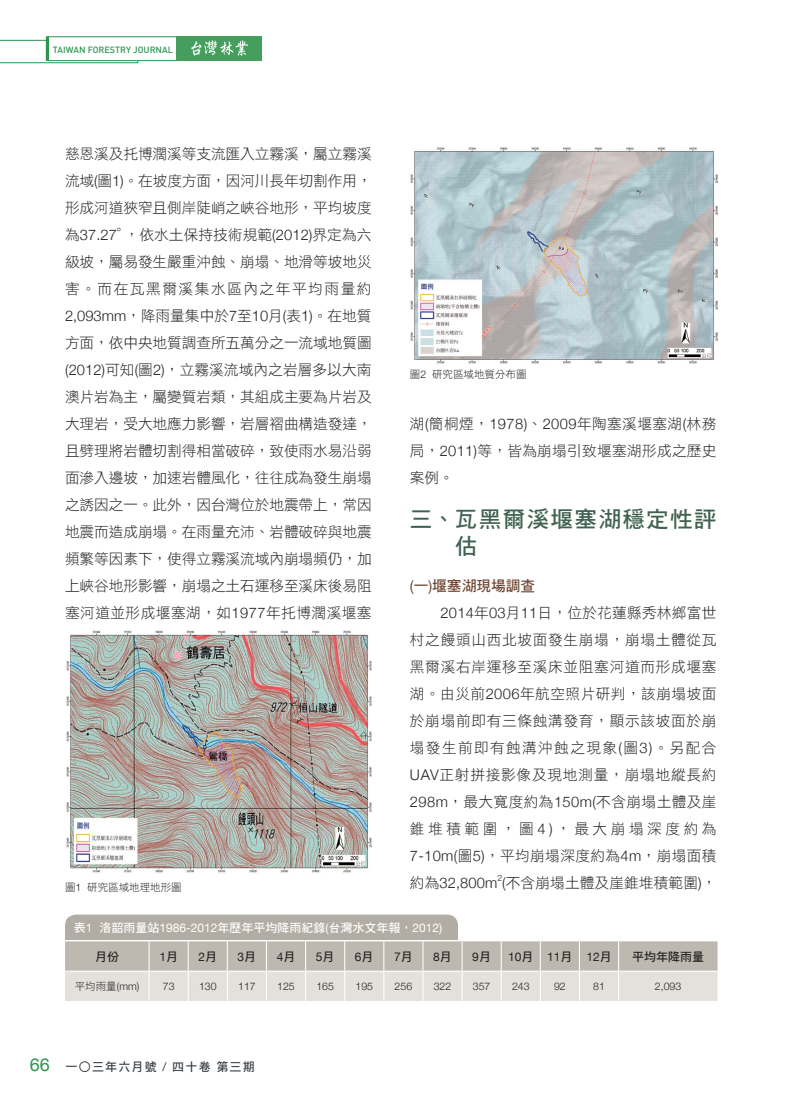
<style>
.page{position:relative;width:808px;height:1106px;background:#fff}
.page>*{position:absolute;margin:0;border:0;box-sizing:border-box;transform-origin:0 0}
.中標{font:22.5px/27px "DF Hei Std W7";letter-spacing:.065em;color:#406251}
.內文{font:14.7px/27px "DF Hei Std W3";letter-spacing:.02em;color:#231f20;text-align:justify}
.內文小標{font:14.7px "DF Hei Std W7";color:#714834}
.圖說{font:12px "DF Hei Std W7";color:#fff}
.圖說-2{font:12px "Helvetica Neue";color:#231f20}
.t1{font:12px "DF Hei Std W7";letter-spacing:.1em;color:#353b40}
.圖說-3{font:12px "DF Hei Std W7";color:#231f20}
.圖說-4{font:300 10.5px "Helvetica Neue";color:#231f20}
.圖說-5{font:10.5px "DF Hei Std W3";color:#231f20}
.t2{font:500 9px "DIN";color:#2a9650}
.內文-2{font:300 8.55px "Helvetica Neue";color:#231f20}
.s1{font-family:"Helvetica Neue";font-weight:300}
.s2{font-family:"Helvetica Neue"}
.s3{font-family:"DF Hei Std W7"}
.s4{font-family:"Helvetica Neue";font-size:18px;color:#2a9650}
</style>
<div class="page">
<svg style="left:0;top:40px;width:138px;height:23px"></svg>
<div style="left:47px;top:36px;width:132px;height:25px;background:#fff;border:1px solid #2a9650"></div>
<hr style="left:46px;top:36px;width:3px;height:25px;background:#2a9650">
<div style="left:176px;top:36px;width:86px;height:25px;background:#459e5d"></div>
<img style="left:191px;top:41px;width:57px;height:15px">
<svg style="left:65px;top:941px;width:652px;height:60px;background:#d1cec8"></svg>
<hr style="left:65px;top:970px;width:84px;height:1px;background:#fff">
<hr style="left:149px;top:970px;width:39px;height:1px;background:#fff">
<hr style="left:149px;top:971px;width:1px;height:30px;background:#fff">
<hr style="left:188px;top:970px;width:39px;height:1px;background:#fff">
<hr style="left:188px;top:971px;width:1px;height:30px;background:#fff">
<hr style="left:227px;top:970px;width:39px;height:1px;background:#fff">
<hr style="left:227px;top:971px;width:1px;height:30px;background:#fff">
<hr style="left:266px;top:970px;width:40px;height:1px;background:#fff">
<hr style="left:266px;top:971px;width:1px;height:30px;background:#fff">
<hr style="left:306px;top:970px;width:39px;height:1px;background:#fff">
<hr style="left:305px;top:971px;width:1px;height:30px;background:#fff">
<hr style="left:345px;top:970px;width:39px;height:1px;background:#fff">
<hr style="left:344px;top:971px;width:1px;height:30px;background:#fff">
<hr style="left:384px;top:970px;width:39px;height:1px;background:#fff">
<hr style="left:383px;top:971px;width:1px;height:30px;background:#fff">
<hr style="left:423px;top:970px;width:39px;height:1px;background:#fff">
<hr style="left:422px;top:971px;width:1px;height:30px;background:#fff">
<hr style="left:462px;top:970px;width:39px;height:1px;background:#fff">
<hr style="left:462px;top:971px;width:1px;height:30px;background:#fff">
<hr style="left:501px;top:970px;width:39px;height:1px;background:#fff">
<hr style="left:501px;top:971px;width:1px;height:30px;background:#fff">
<hr style="left:540px;top:970px;width:39px;height:1px;background:#fff">
<hr style="left:540px;top:971px;width:1px;height:30px;background:#fff">
<hr style="left:579px;top:970px;width:40px;height:1px;background:#fff">
<hr style="left:579px;top:971px;width:1px;height:30px;background:#fff">
<hr style="left:619px;top:970px;width:98px;height:1px;background:#fff">
<hr style="left:618px;top:971px;width:1px;height:30px;background:#fff">
<div style="left:65px;top:923px;width:393px;height:16px;background:#b2ada4"></div>
<svg style="left:65px;top:914px;width:393px;height:10px;background:#b7b2aa"></svg>
<img style="left:66px;top:630px;width:306px;height:243px">
<img style="left:410px;top:147px;width:307px;height:217px">
<p class="t2" style="left:53px;top:44px;width:121px">TAIWAN FORESTRY JOURNAL</p>
<p class="內文" style="left:65px;top:140px;width:308px">慈恩溪及托博濶溪等支流匯入立霧溪，屬立霧溪流域<span class="s1">(</span>圖<span class="s1">1)</span>。在坡度方面，因河川長年切割作用，形成河道狹窄且側岸陡峭之峽谷地形，平均坡度為<span class="s1">37.27</span>°，依水土保持技術規範<span class="s1">(2012)</span>界定為六級坡，屬易發生嚴重沖蝕、崩塌、地滑等坡地災害。而在瓦黑爾溪集水區內之年平均雨量約<span class="s1">2,093mm</span>，降雨量集中於<span class="s1">7</span>至<span class="s1">10</span>月<span class="s1">(</span>表<span class="s1">1)</span>。在地質方面，依中央地質調查所五萬分之一流域地質圖<span class="s1">(2012)</span>可知<span class="s1">(</span>圖<span class="s1">2)</span>，立霧溪流域內之岩層多以大南澳片岩為主，屬變質岩類，其組成主要為片岩及大理岩，受大地應力影響，岩層褶曲構造發達，且劈理將岩體切割得相當破碎，致使雨水易沿弱面滲入邊坡，加速岩體風化，往往成為發生崩塌之誘因之一。此外，因台灣位於地震帶上，常因地震而造成崩塌。在雨量充沛、岩體破碎與地震頻繁等因素下，使得立霧溪流域內崩塌頻仍，加上峽谷地形影響，崩塌之土石運移至溪床後易阻塞河道並形成堰塞湖，如<span class="s1">1977</span>年托博濶溪堰塞</p>
<p class="圖說-5" style="left:65px;top:881px;width:118px">圖<span class="s1">1</span> 研究區域地理地形圖</p>
<p class="圖說-5" style="left:410px;top:368px;width:118px">圖<span class="s1">2</span> 研究區域地質分布圖</p>
<p class="內文" style="left:410px;top:410px;width:308px">湖<span class="s1">(</span>簡桐煙，<span class="s1">1978)</span>、<span class="s1">2009</span>年陶塞溪堰塞湖<span class="s1">(</span>林務局，<span class="s1">2011)</span>等，皆為崩塌引致堰塞湖形成之歷史案例。</p>
<p class="中標" style="left:455px;top:505px;width:263px;text-indent:-45px">三、瓦黑爾溪堰塞湖穩定性評估</p>
<p class="內文小標" style="left:410px;top:578px;width:127px"><span class="s2">(</span>一<span class="s2">)</span>堰塞湖現場調查</p>
<p class="內文" style="left:410px;top:599px;width:308px;text-indent:31px"><span class="s1">2014</span>年<span class="s1">03</span>月<span class="s1">11</span>日，位於花蓮縣秀林鄉富世村之饅頭山西北坡面發生崩塌，崩塌土體從瓦黑爾溪右岸運移至溪床並阻塞河道而形成堰塞湖。由災前<span class="s1">2006</span>年航空照片研判，該崩塌坡面於崩塌前即有三條蝕溝發育，顯示該坡面於崩塌發生前即有蝕溝沖蝕之現象<span class="s1">(</span>圖<span class="s1">3)</span>。另配合<span class="s1">UAV</span>正射拼接影像及現地測量，崩塌地縱長約<span class="s1">298m</span>，最大寬度約為<span class="s1">150m(</span>不含崩塌土體及崖錐堆積範圍，圖<span class="s1">4)</span>，最大崩塌深度約為<span class="s1">7-10m(</span>圖<span class="s1">5)</span>，平均崩塌深度約為<span class="s1">4m</span>，崩塌面積約為<span class="s1">32,800m (</span>不含崩塌土體及崖錐堆積範圍<span class="s1">)</span>，</p>
<p class="內文-2" style="left:497px;top:872px;width:6px">2</p>
<p class="圖說" style="left:74px;top:921px;width:370px">表<span class="s2">1</span> 洛韶雨量站<span class="s2">1986-2012</span>年歷年平均降雨紀錄<span class="s2">(</span>台灣水文年報，<span class="s2">2012)</span></p>
<p class="圖說-3" style="left:95px;top:949px;width:26px">月份</p>
<p class="圖說-2" style="left:159px;top:949px;width:20px">1<span class="s3">月</span></p>
<p class="圖說-2" style="left:198px;top:949px;width:20px">2<span class="s3">月</span></p>
<p class="圖說-2" style="left:238px;top:949px;width:20px">3<span class="s3">月</span></p>
<p class="圖說-2" style="left:277px;top:949px;width:20px">4<span class="s3">月</span></p>
<p class="圖說-2" style="left:316px;top:949px;width:20px">5<span class="s3">月</span></p>
<p class="圖說-2" style="left:355px;top:949px;width:20px">6<span class="s3">月</span></p>
<p class="圖說-2" style="left:394px;top:949px;width:20px">7<span class="s3">月</span></p>
<p class="圖說-2" style="left:433px;top:949px;width:20px">8<span class="s3">月</span></p>
<p class="圖說-2" style="left:472px;top:949px;width:20px">9<span class="s3">月</span></p>
<p class="圖說-2" style="left:508px;top:949px;width:27px">10<span class="s3">月</span></p>
<p class="圖說-2" style="left:547px;top:949px;width:27px">11<span class="s3">月</span></p>
<p class="圖說-2" style="left:586px;top:949px;width:27px">12<span class="s3">月</span></p>
<p class="圖說-3" style="left:632px;top:949px;width:73px">平均年降雨量</p>
<p class="圖說-5" style="left:75px;top:980px;width:66px">平均雨量<span class="s1">(mm)</span></p>
<p class="圖說-4" style="left:163px;top:979px;width:13px">73</p>
<p class="圖說-4" style="left:199px;top:979px;width:19px">130</p>
<p class="圖說-4" style="left:238px;top:979px;width:19px">117</p>
<p class="圖說-4" style="left:277px;top:979px;width:19px">125</p>
<p class="圖說-4" style="left:316px;top:979px;width:19px">165</p>
<p class="圖說-4" style="left:355px;top:979px;width:19px">195</p>
<p class="圖說-4" style="left:395px;top:979px;width:19px">256</p>
<p class="圖說-4" style="left:434px;top:979px;width:19px">322</p>
<p class="圖說-4" style="left:473px;top:979px;width:19px">357</p>
<p class="圖說-4" style="left:512px;top:979px;width:19px">243</p>
<p class="圖說-4" style="left:554px;top:979px;width:13px">92</p>
<p class="圖說-4" style="left:593px;top:979px;width:13px">81</p>
<p class="圖說-4" style="left:655px;top:979px;width:28px">2,093</p>
<p class="t1" style="left:30px;top:1059px;width:227px"><span class="s4">66</span> 一○三年六月號 <span class="s2">/</span> 四十卷第三期</p>
</div>
